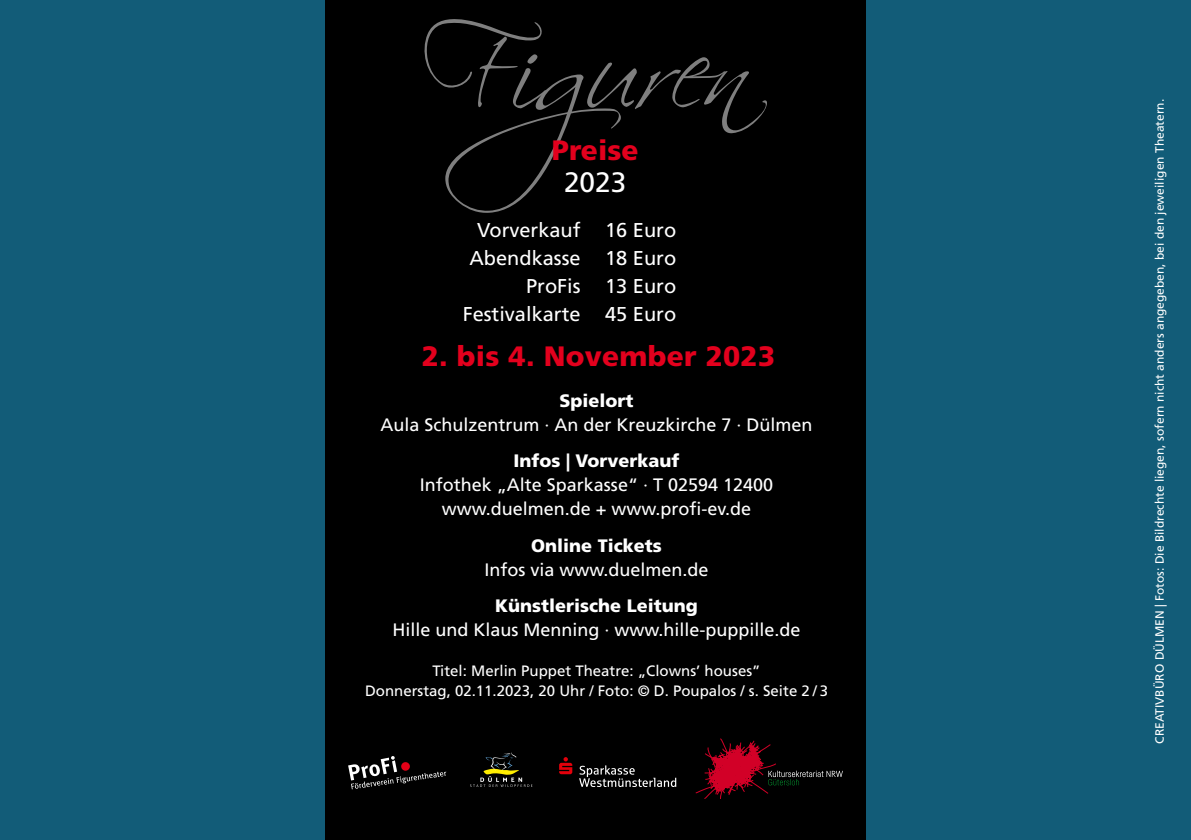
<style>
.page{position:relative;width:1191px;height:840px;background:#fff}
.page>*{position:absolute;margin:0;border:0;box-sizing:border-box;transform-origin:0 0}
.t1{font:900 28px "Frutiger LT Std";letter-spacing:.01em;color:#e3001d}
.t2{font:28px "Frutiger LT Std";color:#fff}
.t3{font:20px/28px "Frutiger LT Std";color:#fff;text-align:right}
.t4{font:18px/24px "Frutiger LT Std";color:#fff;text-align:center}
.t5{font:900 18px "Frutiger LT Std";color:#fff}
.t6{font:15px/20px "Frutiger LT Std";color:#fff;text-align:center}
.t7{font:12px "Frutiger LT Std";color:#fff}
</style>
<div class="page">
<div style="left:301px;top:0;width:589px;height:839px;background:#000"></div>
<div style="left:0;top:0;width:325px;height:839px;background:#125c78"></div>
<div style="left:866px;top:0;width:325px;height:839px;background:#125c78"></div>
<svg style="left:424px;top:19px;width:343px;height:194px"></svg>
<svg style="left:348px;top:756px;width:98px;height:32px"></svg>
<svg style="left:579px;top:765px;width:97px;height:21px"></svg>
<svg style="left:559px;top:757px;width:13px;height:16px"></svg>
<svg style="left:470px;top:752px;width:62px;height:34px"></svg>
<svg style="left:695px;top:738px;width:148px;height:61px"></svg>
<h1 class="t1" style="left:552px;top:133px;width:88px">Preise</h1>
<h1 class="t2" style="left:564px;top:165px;width:64px">2023</h1>
<p class="t3" style="left:463px;top:215px;width:119px">Vorverkauf<br>Abendkasse<br>ProFis<br>Festivalkarte</p>
<p class="t3" style="left:605px;top:215px;width:73px;text-align:justify">16 Euro 18 Euro 13 Euro 45 Euro</p>
<h1 class="t1" style="left:422px;top:339px;width:355px">2. bis 4. November 2023</h1>
<p class="t5" style="left:559px;top:389px;width:76px">Spielort</p>
<p class="t4" style="left:380px;top:412px;width:434px">Aula Schulzentrum · An der Kreuzkirche 7 · Dülmen</p>
<p class="t5" style="left:513px;top:449px;width:168px">Infos | Vorverkauf</p>
<p class="t4" style="left:420px;top:472px;width:355px">Infothek „Alte Sparkasse“ · T 02594 12400 www.duelmen.de + www.profi-ev.de</p>
<p class="t5" style="left:531px;top:534px;width:132px">Online Tickets</p>
<p class="t4" style="left:484px;top:557px;width:226px">Infos via www.duelmen.de</p>
<p class="t5" style="left:495px;top:594px;width:204px">Künstlerische Leitung</p>
<p class="t4" style="left:392px;top:617px;width:410px">Hille und Klaus Menning · www.hille-puppille.de</p>
<p class="t6" style="left:365px;top:660px;width:464px">Titel: Merlin Puppet Theatre: „Clowns’ houses”<br>Donnerstag, 02.11.2023, 20 Uhr / Foto: © D. Poupalos / s. Seite 2 / 3</p>
<p class="t7" style="left:1152px;top:743px;width:645px;rotate:-90deg">CREATIVBÜRO DÜLMEN | Fotos: Die Bildrechte liegen, sofern nicht anders angegeben, bei den jeweiligen Theatern.</p>
</div>
